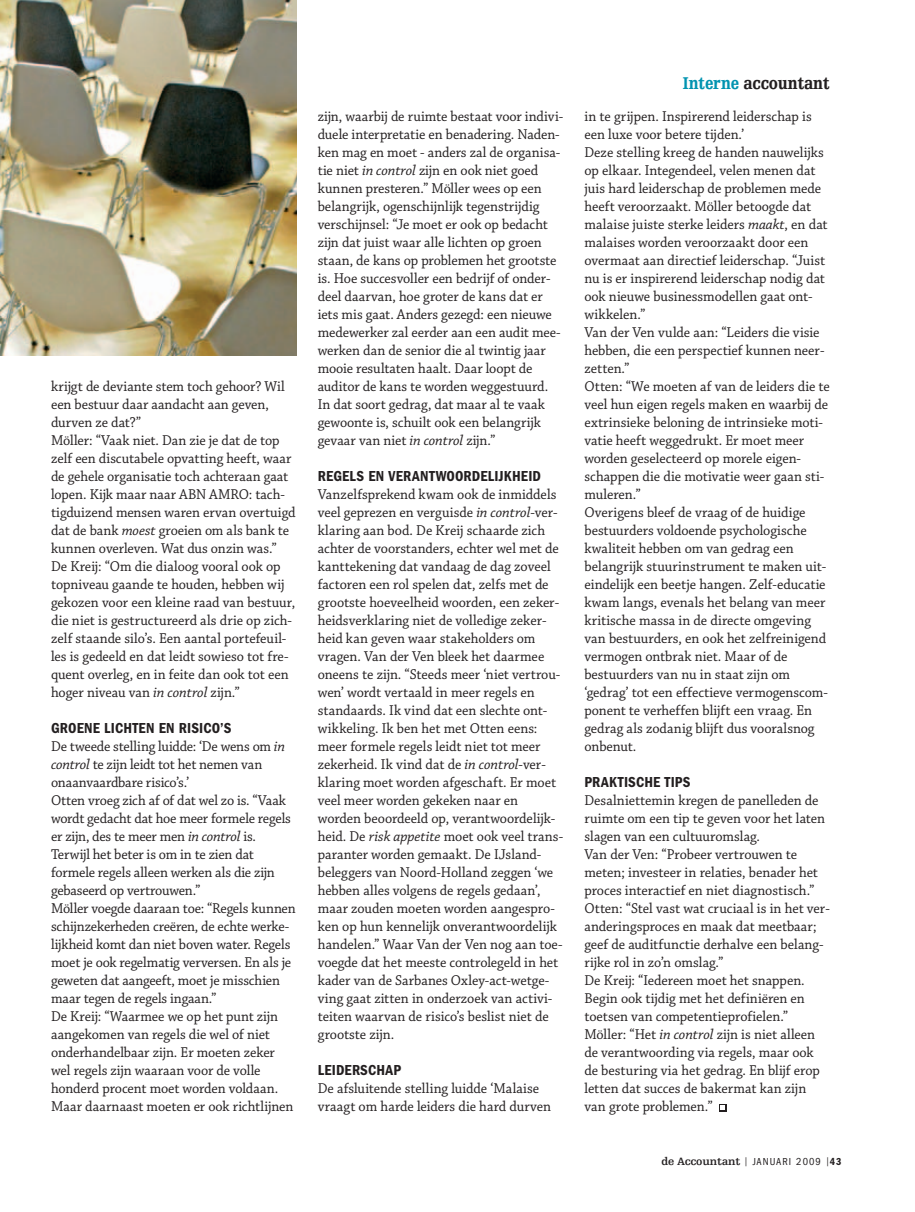
<style>
.page{position:relative;width:915px;height:1212px;background:#fff}
.page>*{position:absolute;margin:0;border:0;box-sizing:border-box;transform-origin:0 0}
.t1{font:900 18px "Egyptienne FLT Std";letter-spacing:-.01em;color:#231f20;scale:.84 1}
.t2{font:15px/18px "Chaparral Pro";letter-spacing:-.005em;color:#231f20;scale:.95 1}
.t3{font:15px "ITC Franklin Gothic Std Dm Cd";letter-spacing:.015em;color:#231f20}
.t4{font:700 11.25px "Egyptienne FLT Std";letter-spacing:-.01em;color:#231f20}
.s1{font-style:italic}
.s2{color:#0093b0}
.s3{font-family:"ITC Franklin Gothic Std";font-weight:400;font-stretch:condensed;font-size:9px}
.s4{font-family:"ITC Franklin Gothic Std";font-weight:400;font-stretch:condensed;font-size:10.5px}
.s5{font-family:"ITC Franklin Gothic Std Dm Cd";font-weight:400;font-size:10.5px}
</style>
<div class="page">
<img style="left:0;top:0;width:296px;height:355px">
<p class="t2" style="left:51px;top:379px;width:259px">krijgt de deviante stem toch gehoor? Wil een bestuur daar aandacht aan geven, durven ze dat?”<br>Möller: “Vaak niet. Dan zie je dat de top zelf een discutabele opvatting heeft, waar de gehele organisatie toch achteraan gaat lopen. Kijk maar naar ABN AMRO: tach&shy;tigduizend mensen waren ervan overtuigd dat de bank <span class="s1">moest</span> groeien om als bank te kunnen overleven. Wat dus onzin was.” De Kreij: “Om die dialoog vooral ook op topniveau gaande te houden, hebben wij gekozen voor een kleine raad van bestuur, die niet is gestructureerd als drie op zich&shy;zelf staande silo’s. Een aantal portefeuil&shy;les is gedeeld en dat leidt sowieso tot fre&shy;quent overleg, en in feite dan ook tot een hoger niveau van <span class="s1">in control</span> zijn.”</p>
<p class="t3" style="left:51px;top:722px;width:182px">GROENE LICHTEN EN RISICO’S</p>
<p class="t2" style="left:51px;top:739px;width:259px">De tweede stelling luidde: ‘De wens om <span class="s1">in control</span> te zijn leidt tot het nemen van onaanvaardbare risico’s.’<br>Otten vroeg zich af of dat wel zo is. “Vaak wordt gedacht dat hoe meer formele regels er zijn, des te meer men <span class="s1">in control</span> is.<br>Terwijl het beter is om in te zien dat formele regels alleen werken als die zijn gebaseerd op vertrouwen.”<br>Möller voegde daaraan toe: “Regels kunnen schijnzekerheden creëren, de echte werke&shy;lijkheid komt dan niet boven water. Regels moet je ook regelmatig verversen. En als je geweten dat aangeeft, moet je misschien maar tegen de regels ingaan.”<br>De Kreij: “Waarmee we op het punt zijn aangekomen van regels die wel of niet onderhandelbaar zijn. Er moeten zeker wel regels zijn waaraan voor de volle honderd procent moet worden voldaan.<br>Maar daarnaast moeten er ook richtlijnen</p>
<p class="t2" style="left:317px;top:109px;width:260px">zijn, waarbij de ruimte bestaat voor indivi&shy;duele interpretatie en benadering. Naden&shy;ken mag en moet - anders zal de organisa&shy;tie niet <span class="s1">in control</span> zijn en ook niet goed kunnen presteren.” Möller wees op een belangrijk, ogenschijnlijk tegenstrijdig verschijnsel: “Je moet er ook op bedacht zijn dat juist waar alle lichten op groen staan, de kans op problemen het grootste is. Hoe succesvoller een bedrijf of onder&shy;deel daarvan, hoe groter de kans dat er iets mis gaat. Anders gezegd: een nieuwe medewerker zal eerder aan een audit mee&shy;werken dan de senior die al twintig jaar mooie resultaten haalt. Daar loopt de auditor de kans te worden weggestuurd.<br>In dat soort gedrag, dat maar al te vaak gewoonte is, schuilt ook een belangrijk gevaar van niet <span class="s1">in control</span> zijn.”</p>
<p class="t3" style="left:317px;top:470px;width:225px">REGELS EN VERANTWOORDELIJKHEID</p>
<p class="t2" style="left:317px;top:487px;width:260px">Vanzelfsprekend kwam ook de inmiddels veel geprezen en verguisde <span class="s1">in control</span>-ver&shy;klaring aan bod. De Kreij schaarde zich achter de voorstanders, echter wel met de kanttekening dat vandaag de dag zoveel factoren een rol spelen dat, zelfs met de grootste hoeveelheid woorden, een zeker&shy;heidsverklaring niet de volledige zeker&shy;heid kan geven waar stakeholders om vragen. Van der Ven bleek het daarmee oneens te zijn. “Steeds meer ‘niet vertrou&shy;wen’ wordt vertaald in meer regels en standaards. Ik vind dat een slechte ont&shy;wikkeling. Ik ben het met Otten eens: meer formele regels leidt niet tot meer zekerheid. Ik vind dat de <span class="s1">in control</span>-ver&shy;klaring moet worden afgeschaft. Er moet veel meer worden gekeken naar en worden beoordeeld op, verantwoordelijk&shy;heid. De <span class="s1">risk appetite</span> moet ook veel trans&shy;paranter worden gemaakt. De IJsland&shy;beleggers van Noord-Holland zeggen ‘we hebben alles volgens de regels gedaan’, maar zouden moeten worden aangespro&shy;ken op hun kennelijk onverantwoordelijk handelen.” Waar Van der Ven nog aan toe&shy;voegde dat het meeste controlegeld in het kader van de Sarbanes Oxley-act-wetge&shy;ving gaat zitten in onderzoek van activi&shy;teiten waarvan de risico’s beslist niet de grootste zijn.</p>
<p class="t3" style="left:317px;top:1064px;width:85px">LEIDERSCHAP</p>
<p class="t2" style="left:317px;top:1081px;width:247px">De afsluitende stelling luidde ‘Malaise vraagt om harde leiders die hard durven</p>
<p class="t1" style="left:682px;top:76px;width:177px"><span class="s2">Interne</span> accountant</p>
<p class="t2" style="left:584px;top:109px;width:260px">in te grijpen. Inspirerend leiderschap is een luxe voor betere tijden.’<br>Deze stelling kreeg de handen nauwelijks op elkaar. Integendeel, velen menen dat juis hard leiderschap de problemen mede heeft veroorzaakt. Möller betoogde dat malaise juiste sterke leiders <span class="s1">maakt</span>, en dat malaises worden veroorzaakt door een overmaat aan directief leiderschap. “Juist nu is er inspirerend leiderschap nodig dat ook nieuwe businessmodellen gaat ont&shy;wikkelen.”<br>Van der Ven vulde aan: “Leiders die visie hebben, die een perspectief kunnen neer&shy;zetten.”<br>Otten: “We moeten af van de leiders die te veel hun eigen regels maken en waarbij de extrinsieke beloning de intrinsieke moti&shy;vatie heeft weggedrukt. Er moet meer worden geselecteerd op morele eigen&shy;schappen die die motivatie weer gaan sti&shy;muleren.”<br>Overigens bleef de vraag of de huidige bestuurders voldoende psychologische kwaliteit hebben om van gedrag een belangrijk stuurinstrument te maken uit&shy;eindelijk een beetje hangen. Zelf-educatie kwam langs, evenals het belang van meer kritische massa in de directe omgeving van bestuurders, en ook het zelfreinigend vermogen ontbrak niet. Maar of de bestuurders van nu in staat zijn om ‘gedrag’ tot een effectieve vermogenscom&shy;ponent te verheffen blijft een vraag. En gedrag als zodanig blijft dus vooralsnog onbenut.</p>
<p class="t3" style="left:584px;top:776px;width:108px">PRAKTISCHE TIPS</p>
<p class="t2" style="left:584px;top:793px;width:260px">Desalniettemin kregen de panelleden de ruimte om een tip te geven voor het laten slagen van een cultuuromslag.<br>Van der Ven: “Probeer vertrouwen te meten; investeer in relaties, benader het proces interactief en niet diagnostisch.” Otten: “Stel vast wat cruciaal is in het ver&shy;anderingsproces en maak dat meetbaar; geef de auditfunctie derhalve een belang&shy;rijke rol in zo’n omslag.”<br>De Kreij: “Iedereen moet het snappen.<br>Begin ook tijdig met het definiëren en toetsen van competentieprofielen.” Möller: “Het <span class="s1">in control</span> zijn is niet alleen de verantwoording via regels, maar ook de besturing via het gedrag. En blijf erop letten dat succes de bakermat kan zijn van grote problemen.”</p>
<p class="t4" style="left:661px;top:1157px;width:182px">de Accountant <span class="s3">|</span> <span class="s4">JANUARI 2009</span> <span class="s3">|</span><span class="s5">43</span></p>
</div>
